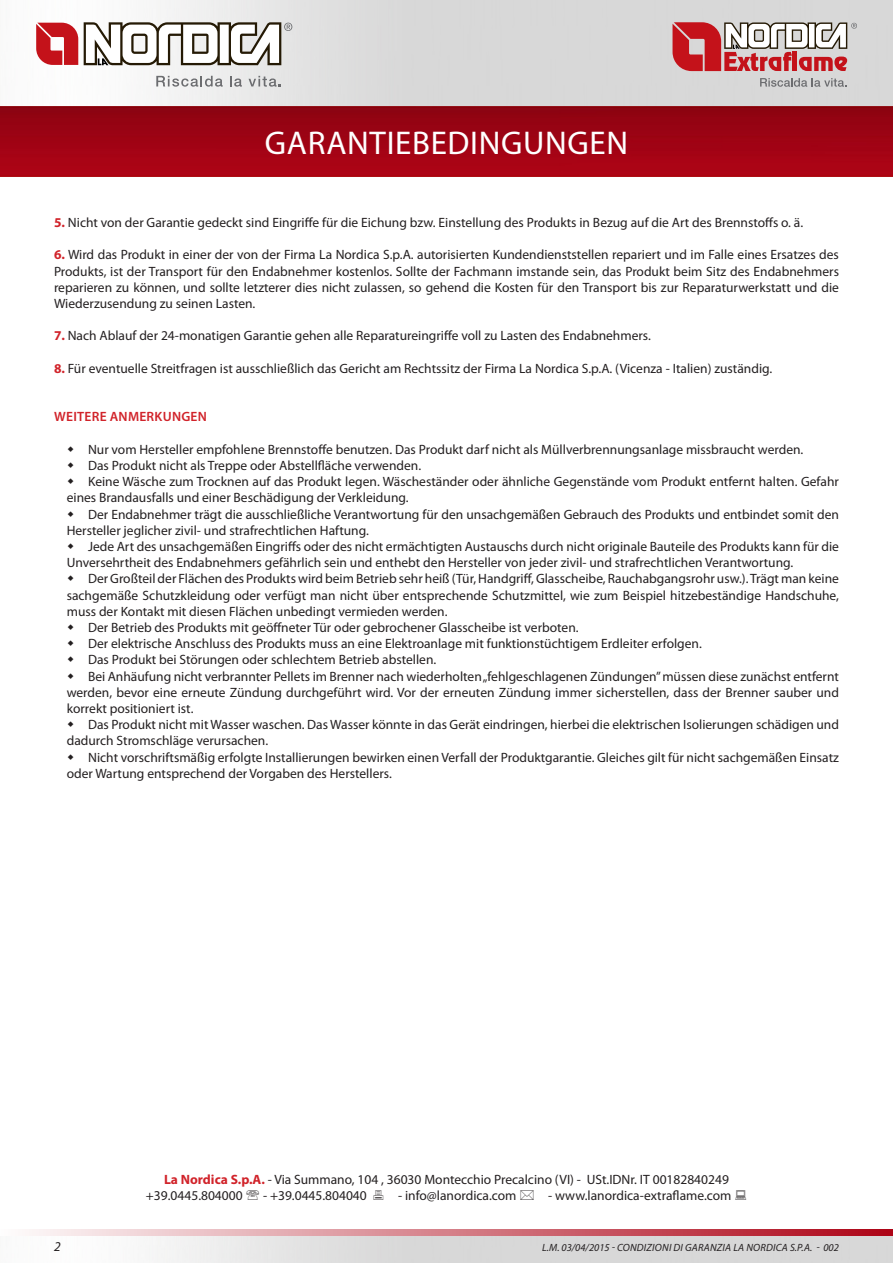
<style>
.page{position:relative;width:893px;height:1263px;background:#fff}
.page>*{position:absolute;margin:0;border:0;box-sizing:border-box;transform-origin:0 0}
.Capitolo{font:33px "Myriad Pro";letter-spacing:.02em;color:#fff}
.Testo_normale{font:13.5px/16.2px "Myriad Pro";color:#231f20}
.paragrafo{font:13.5px "Myriad Pro";color:#231f20}
.Testo_normale-2{font:600 13.5px "Myriad Pro";letter-spacing:.02em;color:#d1232a}
.Testo_normale-3{font:italic 13.5px "Myriad Pro";color:#231f20}
.t1{font:italic 10.5px "Myriad Pro";letter-spacing:.02em;color:#231f20}
.s1{font-weight:700;color:#d1232a}
</style>
<div class="page">
<img style="left:0;top:0;width:893px;height:176px">
<svg style="left:32px;top:1229px;width:860px;height:7px;background:#d37b85"></svg>
<svg style="left:36px;top:23px;width:42px;height:42px"></svg>
<svg style="left:156px;top:76px;width:67px;height:11px"></svg>
<svg style="left:230px;top:76px;width:12px;height:11px"></svg>
<svg style="left:249px;top:76px;width:32px;height:11px"></svg>
<svg style="left:84px;top:22px;width:208px;height:43px"></svg>
<svg style="left:672px;top:22px;width:185px;height:49px"></svg>
<svg style="left:760px;top:78px;width:87px;height:9px"></svg>
<p class="Capitolo" style="left:265px;top:122px;width:365px">GARANTIEBEDINGUNGEN</p>
<p class="Testo_normale" style="left:54px;top:214px;width:751px"><span class="s1">5.</span> Nicht von der Garantie gedeckt sind Eingriffe für die Eichung bzw. Einstellung des Produkts in Bezug auf die Art des Brennstoffs o. ä.</p>
<p class="Testo_normale" style="left:54px;top:247px;width:786px;text-align:justify"><span class="s1">6.</span> Wird das Produkt in einer der von der Firma La Nordica S.p.A. autorisierten Kundendienststellen repariert und im Falle eines Ersatzes des Produkts, ist der Transport für den Endabnehmer kostenlos. Sollte der Fachmann imstande sein, das Produkt beim Sitz des Endabnehmers reparieren zu können, und sollte letzterer dies nicht zulassen, so gehend die Kosten für den Transport bis zur Reparaturwerkstatt und die Wiederzusendung zu seinen Lasten.</p>
<p class="Testo_normale" style="left:54px;top:328px;width:598px"><span class="s1">7.</span> Nach Ablauf der 24-monatigen Garantie gehen alle Reparatureingriffe voll zu Lasten des Endabnehmers.</p>
<p class="Testo_normale" style="left:54px;top:360px;width:720px"><span class="s1">8.</span> Für eventuelle Streitfragen ist ausschließlich das Gericht am Rechtssitz der Firma La Nordica S.p.A. (Vicenza - Italien) zuständig.</p>
<p class="Testo_normale-2" style="left:54px;top:408px;width:154px">WEITERE ANMERKUNGEN</p>
<p class="Testo_normale" style="left:88px;top:441px;width:717px">Nur vom Hersteller empfohlene Brennstoffe benutzen. Das Produkt darf nicht als Müllverbrennungsanlage missbraucht werden.</p>
<p class="Testo_normale" style="left:88px;top:457px;width:335px">Das Produkt nicht als Treppe oder Abstellfläche verwenden.</p>
<p class="Testo_normale" style="left:67px;top:473px;width:774px;text-indent:21px">Keine Wäsche zum Trocknen auf das Produkt legen. Wäscheständer oder ähnliche Gegenstände vom Produkt entfernt halten. Gefahr eines Brandausfalls und einer Beschädigung der Verkleidung.</p>
<p class="Testo_normale" style="left:67px;top:506px;width:774px;text-indent:21px">Der Endabnehmer trägt die ausschließliche Verantwortung für den unsachgemäßen Gebrauch des Produkts und entbindet somit den<br>Hersteller jeglicher zivil- und strafrechtlichen Haftung.</p>
<p class="Testo_normale" style="left:67px;top:538px;width:774px;text-indent:21px">Jede Art des unsachgemäßen Eingriffs oder des nicht ermächtigten Austauschs durch nicht originale Bauteile des Produkts kann für die<br>Unversehrtheit des Endabnehmers gefährlich sein und enthebt den Hersteller von jeder zivil- und strafrechtlichen Verantwortung.</p>
<p class="Testo_normale" style="left:67px;top:571px;width:774px;text-align:justify;text-indent:21px">Der Großteil der Flächen des Produkts wird beim Betrieb sehr heiß (Tür, Handgriff, Glasscheibe, Rauchabgangsrohr usw.). Trägt man keine sachgemäße Schutzkleidung oder verfügt man nicht über entsprechende Schutzmittel, wie zum Beispiel hitzebeständige Handschuhe, muss der Kontakt mit diesen Flächen unbedingt vermieden werden.</p>
<p class="Testo_normale" style="left:88px;top:619px;width:492px">Der Betrieb des Produkts mit geöffneter Tür oder gebrochener Glasscheibe ist verboten.</p>
<p class="Testo_normale" style="left:88px;top:635px;width:615px">Der elektrische Anschluss des Produkts muss an eine Elektroanlage mit funktionstüchtigem Erdleiter erfolgen.</p>
<p class="Testo_normale" style="left:88px;top:652px;width:350px">Das Produkt bei Störungen oder schlechtem Betrieb abstellen.</p>
<p class="Testo_normale" style="left:67px;top:668px;width:774px;text-align:justify;text-indent:21px">Bei Anhäufung nicht verbrannter Pellets im Brenner nach wiederholten „fehlgeschlagenen Zündungen” müssen diese zunächst entfernt werden, bevor eine erneute Zündung durchgeführt wird. Vor der erneuten Zündung immer sicherstellen, dass der Brenner sauber und korrekt positioniert ist.</p>
<p class="Testo_normale" style="left:67px;top:716px;width:774px;text-indent:21px">Das Produkt nicht mit Wasser waschen. Das Wasser könnte in das Gerät eindringen, hierbei die elektrischen Isolierungen schädigen und dadurch Stromschläge verursachen.</p>
<p class="Testo_normale" style="left:67px;top:749px;width:774px;text-indent:21px">Nicht vorschriftsmäßig erfolgte Installierungen bewirken einen Verfall der Produktgarantie. Gleiches gilt für nicht sachgemäßen Einsatz oder Wartung entsprechend der Vorgaben des Herstellers.</p>
<p class="Testo_normale-3" style="left:54px;top:1238px;width:8px">2</p>
<p class="paragrafo" style="left:164px;top:1171px;width:566px"><span class="s1">La Nordica S.p.A.</span> - Via Summano, 104 , 36030 Montecchio Precalcino (VI) - USt.IDNr. IT 00182840249</p>
<p class="paragrafo" style="left:146px;top:1187px;width:98px">+39.0445.804000</p>
<p class="paragrafo" style="left:263px;top:1187px;width:105px">- +39.0445.804040</p>
<p class="paragrafo" style="left:398px;top:1187px;width:120px">- info@lanordica.com</p>
<p class="paragrafo" style="left:548px;top:1187px;width:185px">- www.lanordica-extraflame.com</p>
<p class="t1" style="left:542px;top:1241px;width:298px">L.M. 03/04/2015 - CONDIZIONI DI GARANZIA LA NORDICA S.P.A. - 002</p>
</div>
